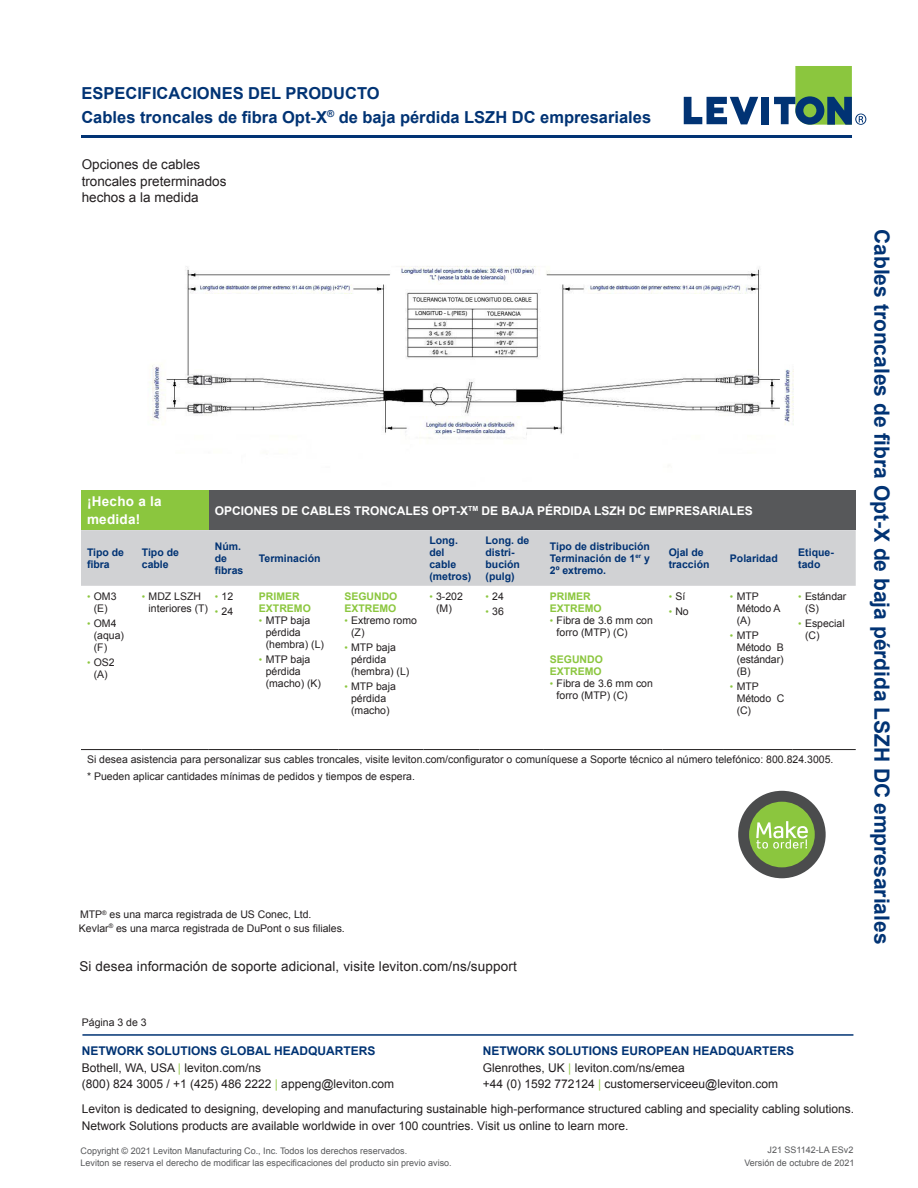
<style>
.page{position:relative;width:918px;height:1188px;background:#fff}
.page>*{position:absolute;margin:0;border:0;box-sizing:border-box;transform-origin:0 0}
.Side_Tab_Part__s{font:700 21px "Arial";color:#013374}
.PRODUCT_SPECIFICATIO{font:700 16.5px/24px "Arial";color:#013374}
.Body{font:13.5px/16.5px "Arial";letter-spacing:.01em;color:#231f20}
.Make-to-Order{font:700 13.5px/18px "Arial";letter-spacing:.02em;color:#fff}
.t1{font:12px/16.5px "Arial";color:#231f20}
.MTO_Chart_Header{font:700 12px "Arial";color:#fff}
.Chart_Notes{font:10.5px/12px "Arial";color:#231f20}
.Chart_Subhead{font:700 10.5px/12px "Arial";color:#013374}
.Chart_Subhead-2{font:700 10.5px/12px "Arial";color:#8bc63e}
.Mouse_Type{font:9px/12px "Arial";color:#57585a}
.s1{font-size:9.75px;color:#8bc63e}
.s2{font-weight:700;color:#013374}
.s3{color:#96ca4e}
</style>
<div class="page">
<svg style="left:684px;top:97px;width:74px;height:27px"></svg>
<div style="left:761px;top:97px;width:8px;height:27px;background:#013374"></div>
<svg style="left:774px;top:66px;width:92px;height:59px"></svg>
<hr style="left:81px;top:135px;width:771px;height:3px;background:#013374">
<hr style="left:82px;top:1034px;width:771px;height:2px;background:#013374">
<img style="left:149px;top:266px;width:645px;height:173px">
<div style="left:738px;top:791px;width:88px;height:87px;background:#4b4c4d;border-radius:50%"></div>
<div style="left:749px;top:802px;width:66px;height:65px;background:#8bc63e;border-radius:50%"></div>
<svg style="left:756px;top:821px;width:52px;height:28px"></svg>
<div style="left:81px;top:490px;width:128px;height:40px;background:#8bc63e"></div>
<div style="left:209px;top:490px;width:647px;height:40px;background:#57585a"></div>
<div style="left:81px;top:530px;width:775px;height:56px;background:#d1d2d4"></div>
<hr style="left:81px;top:749px;width:61px;height:1px;background:#231f20">
<hr style="left:142px;top:749px;width:67px;height:1px;background:#231f20">
<hr style="left:209px;top:749px;width:44px;height:1px;background:#231f20">
<hr style="left:253px;top:749px;width:85px;height:1px;background:#231f20">
<hr style="left:338px;top:749px;width:85px;height:1px;background:#231f20">
<hr style="left:423px;top:749px;width:57px;height:1px;background:#231f20">
<hr style="left:480px;top:749px;width:64px;height:1px;background:#231f20">
<hr style="left:544px;top:749px;width:119px;height:1px;background:#231f20">
<hr style="left:663px;top:749px;width:61px;height:1px;background:#231f20">
<hr style="left:724px;top:749px;width:68px;height:1px;background:#231f20">
<hr style="left:792px;top:749px;width:64px;height:1px;background:#231f20">
<p class="PRODUCT_SPECIFICATIO" style="left:81px;top:81px;width:571px">ESPECIFICACIONES DEL PRODUCTO<br>Cables troncales de fibra Opt-X<sup>®</sup> de baja pérdida LSZH DC empresariales</p>
<p class="Body" style="left:82px;top:156px;width:146px">Opciones de cables troncales preterminados hechos a la medida</p>
<p class="Make-to-Order" style="left:87px;top:493px;width:76px">¡Hecho a la medida!</p>
<p class="MTO_Chart_Header" style="left:215px;top:502px;width:539px">OPCIONES DE CABLES TRONCALES OPT-X<sup>TM</sup> DE BAJA PÉRDIDA LSZH DC EMPRESARIALES</p>
<p class="Chart_Subhead" style="left:87px;top:546px;width:39px">Tipo de fibra</p>
<p class="Chart_Subhead" style="left:142px;top:546px;width:39px">Tipo de cable</p>
<p class="Chart_Subhead" style="left:215px;top:540px;width:30px">Núm. de fibras</p>
<p class="Chart_Subhead" style="left:429px;top:534px;width:43px">Long. del cable (metros)</p>
<p class="Chart_Subhead" style="left:486px;top:534px;width:45px">Long. de distri&shy;bución (pulg)</p>
<p class="Chart_Subhead" style="left:550px;top:540px;width:102px;text-align:justify">Tipo de distribución Terminación de 1<sup>er</sup> y 2º extremo.</p>
<p class="Chart_Subhead" style="left:669px;top:546px;width:42px">Ojal de tracción</p>
<p class="Chart_Subhead" style="left:730px;top:552px;width:49px">Polaridad</p>
<p class="Chart_Subhead" style="left:798px;top:546px;width:37px">Etique&shy;tado</p>
<p class="Chart_Subhead" style="left:259px;top:552px;width:63px">Terminación</p>
<p class="Chart_Notes" style="left:87px;top:591px;width:31px;text-align:center"><span class="s1">•</span> OM3 (E)</p>
<p class="Chart_Notes" style="left:94px;top:617px;width:32px;text-indent:-7px"><span class="s1">•</span> OM4 (aqua) (F)</p>
<p class="Chart_Notes" style="left:87px;top:656px;width:29px;text-align:center"><span class="s1">•</span> OS2 (A)</p>
<p class="Chart_Notes" style="left:149px;top:591px;width:61px;text-indent:-7px"><span class="s1">•</span> MDZ LSZH interiores (T)</p>
<p class="Chart_Notes" style="left:215px;top:591px;width:20px"><span class="s1">•</span> 12</p>
<p class="Chart_Notes" style="left:215px;top:605px;width:20px"><span class="s1">•</span> 24</p>
<p class="Chart_Subhead-2" style="left:259px;top:591px;width:53px">PRIMER<br>EXTREMO</p>
<p class="Chart_Notes" style="left:266px;top:615px;width:60px;text-indent:-7px"><span class="s1">•</span> MTP baja pérdida (hembra) (L)</p>
<p class="Chart_Notes" style="left:266px;top:653px;width:57px;text-indent:-7px"><span class="s1">•</span> MTP baja pérdida (macho) (K)</p>
<p class="Chart_Subhead-2" style="left:344px;top:591px;width:55px">SEGUNDO<br>EXTREMO</p>
<p class="Chart_Notes" style="left:351px;top:615px;width:67px;text-indent:-7px"><span class="s1">•</span> Extremo romo (Z)</p>
<p class="Chart_Notes" style="left:351px;top:641px;width:60px;text-indent:-7px"><span class="s1">•</span> MTP baja pérdida (hembra) (L)</p>
<p class="Chart_Notes" style="left:344px;top:680px;width:53px;text-align:center"><span class="s1">•</span> MTP baja pérdida (macho)</p>
<p class="Chart_Notes" style="left:429px;top:591px;width:35px;text-align:center"><span class="s1">•</span> 3-202 (M)</p>
<p class="Chart_Notes" style="left:486px;top:591px;width:20px"><span class="s1">•</span> 24</p>
<p class="Chart_Notes" style="left:486px;top:605px;width:20px"><span class="s1">•</span> 36</p>
<p class="Chart_Subhead-2" style="left:550px;top:591px;width:53px">PRIMER<br>EXTREMO</p>
<p class="Chart_Notes" style="left:557px;top:615px;width:98px;text-indent:-7px"><span class="s1">•</span> Fibra de 3.6 mm con forro (MTP) (C)</p>
<p class="Chart_Subhead-2" style="left:550px;top:654px;width:55px">SEGUNDO<br>EXTREMO</p>
<p class="Chart_Notes" style="left:557px;top:677px;width:98px;text-indent:-7px"><span class="s1">•</span> Fibra de 3.6 mm con forro (MTP) (C)</p>
<p class="Chart_Notes" style="left:669px;top:591px;width:18px"><span class="s1">•</span> Sí</p>
<p class="Chart_Notes" style="left:669px;top:605px;width:22px"><span class="s1">•</span> No</p>
<p class="Chart_Notes" style="left:737px;top:591px;width:45px;text-indent:-7px"><span class="s1">•</span> MTP<br>Método A (A)</p>
<p class="Chart_Notes" style="left:737px;top:629px;width:49px;text-indent:-7px"><span class="s1">•</span> MTP<br>Método B (estándar) (B)</p>
<p class="Chart_Notes" style="left:737px;top:680px;width:49px;text-indent:-7px"><span class="s1">•</span> MTP<br>Método C (C)</p>
<p class="Chart_Notes" style="left:805px;top:591px;width:43px;text-indent:-7px"><span class="s1">•</span> Estándar (S)</p>
<p class="Chart_Notes" style="left:805px;top:617px;width:41px;text-indent:-7px"><span class="s1">•</span> Especial (C)</p>
<p class="Chart_Notes" style="left:87px;top:754px;width:748px">Si desea asistencia para personalizar sus cables troncales, visite leviton.com/configurator o comuníquese a Soporte técnico al número telefónico: 800.824.3005.</p>
<p class="Chart_Notes" style="left:87px;top:770px;width:329px">* Pueden aplicar cantidades mínimas de pedidos y tiempos de espera.</p>
<p class="Chart_Notes" style="left:79px;top:908px;width:267px;line-height:13.5px">MTP<sup>®</sup> es una marca registrada de US Conec, Ltd.<br>Kevlar<sup>®</sup> es una marca registrada de DuPont o sus filiales.</p>
<p class="Body" style="left:80px;top:958px;width:439px">Si desea información de soporte adicional, visite leviton.com/ns/support</p>
<p class="Side_Tab_Part__s" style="left:896px;top:229px;width:717px;rotate:90deg">Cables troncales de fibra Opt-X de baja pérdida LSZH DC empresariales</p>
<p class="Chart_Notes" style="left:82px;top:1016px;width:66px">Página 3 de 3</p>
<p class="t1" style="left:82px;top:1043px;width:314px"><span class="s2">NETWORK SOLUTIONS GLOBAL HEADQUARTERS<br></span>Bothell, WA, USA <span class="s3">|</span> leviton.com/ns<br>(800) 824 3005 / +1 (425) 486 2222 <span class="s3">|</span> appeng@leviton.com</p>
<p class="t1" style="left:483px;top:1043px;width:313px"><span class="s2">NETWORK SOLUTIONS EUROPEAN HEADQUARTERS<br></span>Glenrothes, UK <span class="s3">|</span> leviton.com/ns/emea<br>+44 (0) 1592 772124 <span class="s3">|</span> customerserviceeu@leviton.com</p>
<p class="t1" style="left:82px;top:1101px;width:774px">Leviton is dedicated to designing, developing and manufacturing sustainable high-performance structured cabling and speciality cabling solutions.<br>Network Solutions products are available worldwide in over 100 countries. Visit us online to learn more.</p>
<p class="Mouse_Type" style="left:81px;top:1145px;width:373px">Copyright © 2021 Leviton Manufacturing Co., Inc. Todos los derechos reservados.<br>Leviton se reserva el derecho de modificar las especificaciones del producto sin previo aviso.</p>
<p class="Mouse_Type" style="left:768px;top:1144px;width:87px">J21 SS1142-LA ESv2</p>
<p class="Mouse_Type" style="left:744px;top:1157px;width:112px">Versión de octubre de 2021</p>
</div>
